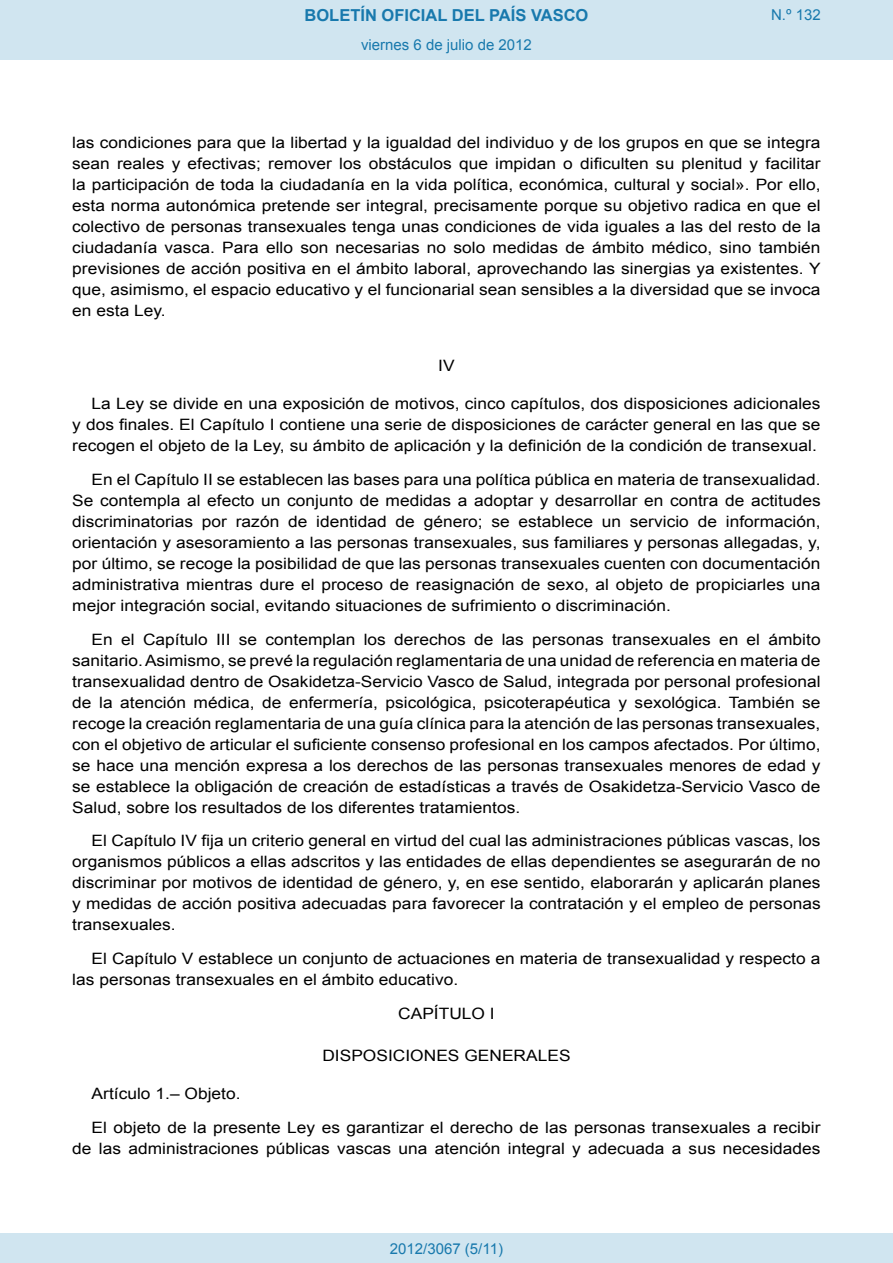
<style>
.page{position:relative;width:893px;height:1263px;background:#fff}
.page>*{position:absolute;margin:0;border:0;box-sizing:border-box;transform-origin:0 0}
.t1{font:700 16.5px "Arial";color:#1879ad}
.BOPVDetalle{font:15.6px/21px "Arial";color:#000;text-align:justify;scale:1.11 1}
.BOPVClave{font:15.6px "Arial";color:#000;scale:1.11 1}
.BOPVClaveSin{font:15.6px "Arial";color:#000;scale:1.11 1}
.Paginacion_Centro{font:15px "Arial";color:#1879ad}
</style>
<div class="page">
<div style="left:0;top:0;width:893px;height:60px;background:#d0e5f0"></div>
<div style="left:0;top:1233px;width:893px;height:30px;background:#d0e5f0"></div>
<p class="t1" style="left:305px;top:4px;width:285px">BOLETÍN OFICIAL DEL PAÍS VASCO</p>
<p class="Paginacion_Centro" style="left:361px;top:35px;width:172px">viernes 6 de julio de 2012</p>
<p class="Paginacion_Centro" style="left:771px;top:5px;width:51px">N.º 132</p>
<p class="BOPVDetalle" style="left:72px;top:132px;width:676px">las condiciones para que la libertad y la igualdad del individuo y de los grupos en que se integra sean reales y efectivas; remover los obstáculos que impidan o dificulten su plenitud y facilitar la participación de toda la ciudadanía en la vida política, económica, cultural y social». Por ello, esta norma autonómica pretende ser integral, precisamente porque su objetivo radica en que el colectivo de personas transexuales tenga unas condiciones de vida iguales a las del resto de la ciudadanía vasca. Para ello son necesarias no solo medidas de ámbito médico, sino también previsiones de acción positiva en el ámbito laboral, aprovechando las sinergias ya existentes. Y que, asimismo, el espacio educativo y el funcionarial sean sensibles a la diversidad que se invoca en esta Ley.</p>
<p class="BOPVClave" style="left:438px;top:355px;width:16px">IV</p>
<p class="BOPVDetalle" style="left:72px;top:393px;width:676px;text-indent:19px">La Ley se divide en una exposición de motivos, cinco capítulos, dos disposiciones adicionales y dos finales. El Capítulo I contiene una serie de disposiciones de carácter general en las que se recogen el objeto de la Ley, su ámbito de aplicación y la definición de la condición de transexual.</p>
<p class="BOPVDetalle" style="left:72px;top:469px;width:676px;text-indent:19px">En el Capítulo II se establecen las bases para una política pública en materia de transexualidad.<br>Se contempla al efecto un conjunto de medidas a adoptar y desarrollar en contra de actitudes discriminatorias por razón de identidad de género; se establece un servicio de información, orientación y asesoramiento a las personas transexuales, sus familiares y personas allegadas, y, por último, se recoge la posibilidad de que las personas transexuales cuenten con documentación administrativa mientras dure el proceso de reasignación de sexo, al objeto de propiciarles una mejor integración social, evitando situaciones de sufrimiento o discriminación.</p>
<p class="BOPVDetalle" style="left:72px;top:629px;width:676px;text-indent:19px">En el Capítulo III se contemplan los derechos de las personas transexuales en el ámbito sanitario. Asimismo, se prevé la regulación reglamentaria de una unidad de referencia en materia de transexualidad dentro de Osakidetza-Servicio Vasco de Salud, integrada por personal profesional de la atención médica, de enfermería, psicológica, psicoterapéutica y sexológica. También se recoge la creación reglamentaria de una guía clínica para la atención de las personas transexuales, con el objetivo de articular el suficiente consenso profesional en los campos afectados. Por último, se hace una mención expresa a los derechos de las personas transexuales menores de edad y se establece la obligación de creación de estadísticas a través de Osakidetza-Servicio Vasco de Salud, sobre los resultados de los diferentes tratamientos.</p>
<p class="BOPVDetalle" style="left:72px;top:831px;width:676px;text-indent:19px">El Capítulo IV fija un criterio general en virtud del cual las administraciones públicas vascas, los organismos públicos a ellas adscritos y las entidades de ellas dependientes se asegurarán de no discriminar por motivos de identidad de género, y, en ese sentido, elaborarán y aplicarán planes y medidas de acción positiva adecuadas para favorecer la contratación y el empleo de personas transexuales.</p>
<p class="BOPVDetalle" style="left:72px;top:948px;width:676px;text-indent:19px">El Capítulo V establece un conjunto de actuaciones en materia de transexualidad y respecto a las personas transexuales en el ámbito educativo.</p>
<p class="BOPVClaveSin" style="left:398px;top:1003px;width:89px">CAPÍTULO I</p>
<p class="BOPVClave" style="left:322px;top:1045px;width:225px">DISPOSICIONES GENERALES</p>
<p class="BOPVDetalle" style="left:92px;top:1083px;width:136px">Artículo 1.– Objeto.</p>
<p class="BOPVDetalle" style="left:72px;top:1117px;width:676px;text-align:right">El objeto de la presente Ley es garantizar el derecho de las personas transexuales a recibir de las administraciones públicas vascas una atención integral y adecuada a sus necesidades</p>
<p class="Paginacion_Centro" style="left:390px;top:1238px;width:115px">2012/3067 (5/11)</p>
</div>
